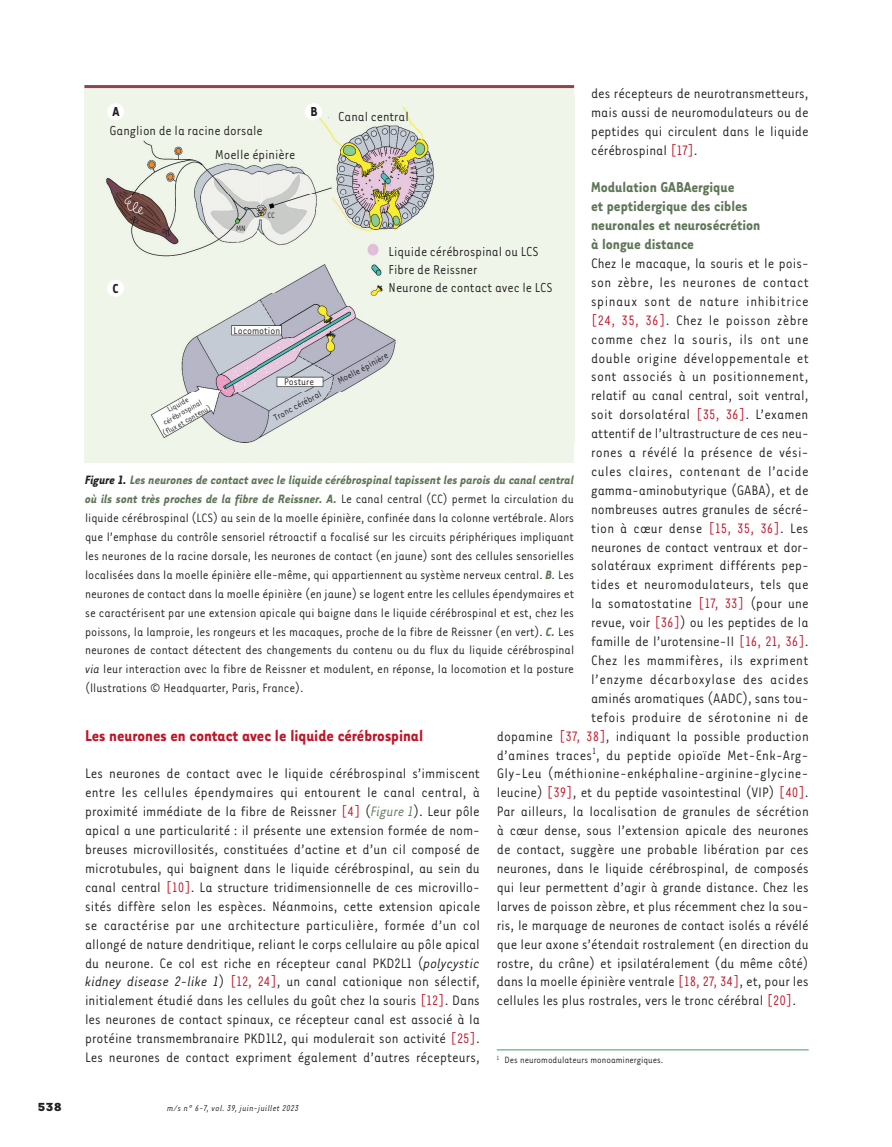
<style>
.page{position:relative;width:892px;height:1147px;background:#fff}
.page>*{position:absolute;margin:0;border:0;box-sizing:border-box;transform-origin:0 0}
.t1{font:700 18px "Tarzana Nar OT";color:#c11527}
.t2{font:700 16.5px/18.9px "Tarzana Nar OT";color:#5f7659}
.t3{font:15.75px/18.9px "Tarzana Nar OT";letter-spacing:.005em;color:#231f20;text-align:justify}
.t4{font:15.75px "Tarzana Nar OT";letter-spacing:.025em;color:#231f20}
.t5{font:15.75px "Tarzana Nar OT";letter-spacing:.03em;color:#231f20}
.t6{font:15.75px "Tarzana Nar OT";letter-spacing:.035em;color:#231f20}
.t7{font:15px/18px "Tarzana Nar OT";color:#231f20}
.t8{font:700 15px "Tarzana Nar OT";color:#231f20}
.t9{font:13.95px/18.9px "Tarzana Nar OT";color:#231f20;text-align:justify}
.t10{font:700 13.5px "Tarzana Wide OT";color:#231f20}
.t11{font:11.25px "Tarzana Nar OT";color:#231f20}
.t12{font:10.5px "Tarzana Nar OT";color:#231f20}
.t13{font:italic 9.75px "Tarzana Nar OT";letter-spacing:.025em;color:#231f20}
.t14{font:9px/9px "Tarzana Nar OT";color:#231f20;text-align:center}
.s1{color:#c11527}
.s2{font-weight:700;font-style:italic}
.s3{font-weight:700;font-style:italic;color:#5f7659}
.s4{font-style:italic}
.s5{font-style:italic;color:#5f7659}
</style>
<div class="page">
<hr style="left:497px;top:1049px;width:312px;height:1px;background:#84ba95">
<div style="left:84px;top:85px;width:490px;height:378px;background:#eff5e8"></div>
<img style="left:106px;top:106px;width:328px;height:336px">
<div style="left:107px;top:103px;width:17px;height:17px;background:#fff;border-radius:50%"></div>
<div style="left:107px;top:280px;width:17px;height:17px;background:#fff;border-radius:50%"></div>
<div style="left:305px;top:103px;width:17px;height:17px;background:#fff;border-radius:50%"></div>
<hr style="left:84px;top:85px;width:490px;height:3px;background:#8d454f">
<p class="t3" style="left:591px;top:83px;width:219px">des récepteurs de neurotransmetteurs, mais aussi de neuromodulateurs ou de peptides qui circulent dans le liquide cérébrospinal <span class="s1">[17]</span>.</p>
<p class="t2" style="left:591px;top:177px;width:171px">Modulation GABAergique<br>et peptidergique des cibles neuronales et neurosécrétion à longue distance</p>
<p class="t3" style="left:591px;top:253px;width:219px">Chez le macaque, la souris et le pois-</p>
<p class="t4" style="left:591px;top:273px;width:219px">son zèbre, les neurones de contact</p>
<p class="t6" style="left:591px;top:291px;width:219px">spinaux sont de nature inhibitrice</p>
<p class="t4" style="left:591px;top:310px;width:219px"><span class="s1">[24, 35, 36]</span>. Chez le poisson zèbre</p>
<p class="t6" style="left:591px;top:329px;width:219px">comme chez la souris, ils ont une</p>
<p class="t3" style="left:591px;top:348px;width:219px">double origine développementale et</p>
<p class="t3" style="left:591px;top:366px;width:219px">sont associés à un positionnement,</p>
<p class="t3" style="left:591px;top:385px;width:219px">relatif au canal central, soit ventral,</p>
<p class="t3" style="left:591px;top:404px;width:219px">soit dorsolatéral <span class="s1">[35, 36]</span>. L’examen</p>
<p class="t3" style="left:591px;top:423px;width:219px">attentif de l’ultrastructure de ces neu-</p>
<p class="t3" style="left:591px;top:442px;width:219px">rones a révélé la présence de vési-</p>
<p class="t5" style="left:591px;top:462px;width:219px">cules claires, contenant de l’acide</p>
<p class="t3" style="left:591px;top:480px;width:219px">gamma-aminobutyrique (GABA), et de</p>
<p class="t3" style="left:591px;top:499px;width:219px">nombreuses autres granules de sécré-</p>
<p class="t3" style="left:591px;top:518px;width:219px">tion à cœur dense <span class="s1">[15, 35, 36]</span>. Les</p>
<p class="t3" style="left:591px;top:537px;width:219px">neurones de contact ventraux et dor-</p>
<p class="t3" style="left:591px;top:555px;width:219px">solatéraux expriment différents pep-</p>
<p class="t3" style="left:591px;top:574px;width:219px">tides et neuromodulateurs, tels que</p>
<p class="t3" style="left:591px;top:593px;width:219px">la somatostatine <span class="s1">[17, 33]</span> (pour une</p>
<p class="t3" style="left:591px;top:612px;width:219px">revue, voir <span class="s1">[36]</span>) ou les peptides de la</p>
<p class="t3" style="left:591px;top:631px;width:219px">famille de l’urotensine-II <span class="s1">[16, 21, 36]</span>.</p>
<p class="t4" style="left:591px;top:651px;width:219px">Chez les mammifères, ils expriment</p>
<p class="t5" style="left:591px;top:669px;width:219px">l’enzyme décarboxylase des acides</p>
<p class="t3" style="left:591px;top:688px;width:219px">aminés aromatiques (AADC), sans tou-</p>
<p class="t4" style="left:591px;top:707px;width:219px">tefois produire de sérotonine ni de</p>
<p class="t3" style="left:497px;top:726px;width:313px">dopamine <span class="s1">[37, 38]</span>, indiquant la possible production</p>
<p class="t3" style="left:497px;top:744px;width:313px">d’amines traces<sup>1</sup>, du peptide opioïde Met-Enk-Arg-</p>
<p class="t3" style="left:497px;top:763px;width:313px">Gly-Leu (méthionine-enképhaline-arginine-glycine-</p>
<p class="t3" style="left:497px;top:782px;width:313px">leucine) <span class="s1">[39]</span>, et du peptide vasointestinal (VIP) <span class="s1">[40]</span>.</p>
<p class="t3" style="left:497px;top:801px;width:313px">Par ailleurs, la localisation de granules de sécrétion</p>
<p class="t3" style="left:497px;top:820px;width:314px">à cœur dense, sous l’extension apicale des neurones</p>
<p class="t3" style="left:497px;top:839px;width:313px">de contact, suggère une probable libération par ces</p>
<p class="t3" style="left:497px;top:858px;width:313px">neurones, dans le liquide cérébrospinal, de composés</p>
<p class="t3" style="left:497px;top:877px;width:313px">qui leur permettent d’agir à grande distance. Chez les</p>
<p class="t3" style="left:497px;top:896px;width:313px">larves de poisson zèbre, et plus récemment chez la sou-</p>
<p class="t3" style="left:497px;top:915px;width:313px">ris, le marquage de neurones de contact isolés a révélé</p>
<p class="t3" style="left:497px;top:933px;width:313px">que leur axone s’étendait rostralement (en direction du</p>
<p class="t3" style="left:497px;top:952px;width:313px">rostre, du crâne) et ipsilatéralement (du même côté)</p>
<p class="t3" style="left:497px;top:971px;width:313px">dans la moelle épinière ventrale <span class="s1">[18, 27, 34]</span>, et, pour les</p>
<p class="t3" style="left:497px;top:990px;width:301px">cellules les plus rostrales, vers le tronc cérébral <span class="s1">[20]</span>.</p>
<p class="t8" style="left:113px;top:102px;width:9px">A</p>
<p class="t8" style="left:310px;top:102px;width:9px">B</p>
<p class="t7" style="left:338px;top:106px;width:72px">Canal central</p>
<p class="t7" style="left:215px;top:118px;width:82px;line-height:23.9px;text-indent:-106px">Ganglion de la racine dorsale<br>Moelle épinière</p>
<p class="t14" style="left:267px;top:210px;width:9px">CC</p>
<p class="t14" style="left:236px;top:223px;width:11px">MN</p>
<p class="t7" style="left:389px;top:241px;width:165px">Liquide cérébrospinal ou LCS<br>Fibre de Reissner<br>Neurone de contact avec le LCS</p>
<p class="t8" style="left:113px;top:279px;width:7px">C</p>
<p class="t11" style="left:234px;top:324px;width:48px">Locomotion</p>
<p class="t12" style="left:335px;top:375px;width:58px;rotate:-28deg">Moelle épinière</p>
<p class="t11" style="left:284px;top:374px;width:32px">Posture</p>
<p class="t12" style="left:271px;top:412px;width:54px;rotate:-28deg">Tronc cérébral</p>
<p class="t14" style="left:152px;top:413px;width:57px;rotate:-29deg">Liquide cérébrospinal<br>(fl ux et contenu)</p>
<p class="t9" style="left:85px;top:470px;width:491px"><span class="s2">Figure 1.</span> <span class="s3">Les neurones de contact avec le liquide cérébrospinal tapissent les parois du canal central où ils sont très proches de la fibre de Reissner. A.</span> Le canal central (CC) permet la circulation du liquide cérébrospinal (LCS) au sein de la moelle épinière, confinée dans la colonne vertébrale. Alors que l’emphase du contrôle sensoriel rétroactif a focalisé sur les circuits périphériques impliquant les neurones de la racine dorsale, les neurones de contact (en jaune) sont des cellules sensorielles localisées dans la moelle épinière elle-même, qui appartiennent au système nerveux central. <span class="s3">B</span><span class="s4">.</span> Les neurones de contact dans la moelle épinière (en jaune) se logent entre les cellules épendymaires et se caractérisent par une extension apicale qui baigne dans le liquide cérébrospinal et est, chez les poissons, la lamproie, les rongeurs et les macaques, proche de la fibre de Reissner (en vert). <span class="s3">C.</span> Les neurones de contact détectent des changements du contenu ou du flux du liquide cérébrospinal <span class="s4">via</span> leur interaction avec la fibre de Reissner et modulent, en réponse, la locomotion et la posture (llustrations © Headquarter, Paris, France).</p>
<p class="t1" style="left:85px;top:724px;width:339px">Les neurones en contact avec le liquide cérébrospinal</p>
<p class="t3" style="left:85px;top:763px;width:397px">Les neurones de contact avec le liquide cérébrospinal s’immiscent entre les cellules épendymaires qui entourent le canal central, à proximité immédiate de la fibre de Reissner <span class="s1">[4]</span> (<span class="s5">Figure 1</span>). Leur pôle apical a une particularité : il présente une extension formée de nom&shy;breuses microvillosités, constituées d’actine et d’un cil composé de microtubules, qui baignent dans le liquide cérébrospinal, au sein du canal central <span class="s1">[10]</span>. La structure tridimensionnelle de ces microvillo&shy;sités diffère selon les espèces. Néanmoins, cette extension apicale se caractérise par une architecture particulière, formée d’un col allongé de nature dendritique, reliant le corps cellulaire au pôle apical du neurone. Ce col est riche en récepteur canal PKD2L1 (<span class="s4">polycystic kidney disease 2-like 1</span>) <span class="s1">[12, 24]</span>, un canal cationique non sélectif, initialement étudié dans les cellules du goût chez la souris <span class="s1">[12]</span>. Dans les neurones de contact spinaux, ce récepteur canal est associé à la protéine transmembranaire PKD1L2, qui modulerait son activité <span class="s1">[25]</span>.<br>Les neurones de contact expriment également d’autres récepteurs,</p>
<p class="t12" style="left:497px;top:1054px;width:168px"><sup>1</sup> Des neuromodulateurs monoaminergiques.</p>
<p class="t10" style="left:38px;top:1098px;width:26px">538</p>
<p class="t13" style="left:167px;top:1102px;width:133px">m/s n° 6-7, vol. 39, juin-juillet 2023</p>
</div>
